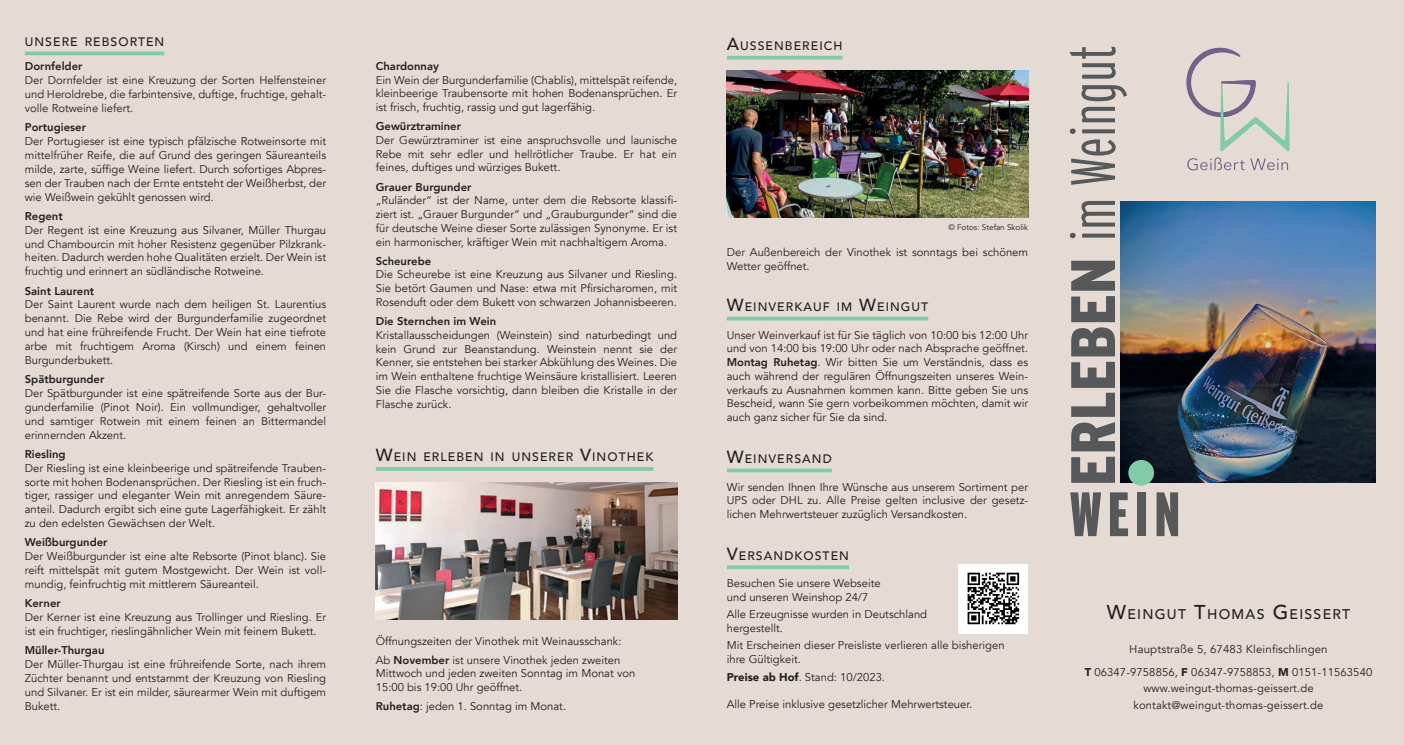
<style>
.page{position:relative;width:1404px;height:745px;background:#fff}
.page>*{position:absolute;margin:0;border:0;box-sizing:border-box;transform-origin:0 0}
.t1{font:300 extra-condensed 62.5px "Interstate";color:#57585a}
.t2{font:900 extra-condensed 62.5px "Interstate";color:#57585a}
.t3{font:500 14px "Avenir";letter-spacing:.09em;color:#231f20}
.t4{font:500 12.25px "Avenir";letter-spacing:.085em;color:#231f20}
.t5{font:11.25px/13.8px "Avenir";color:#231f20;text-align:justify}
.t6{font:800 11.25px "Avenir";color:#231f20}
.t7{font:8.12px "Avenir";color:#231f20}
.s1{font-size:17.5px}
.s2{font-weight:800}
.s3{font-weight:900}
.s4{font-weight:900;font-stretch:condensed}
.s5{font-size:20px}
</style>
<div class="page">
<div style="left:346px;top:0;width:350px;height:744px;background:#e5dbd4"></div>
<div style="left:696px;top:0;width:351px;height:744px;background:#e5dbd4"></div>
<div style="left:1047px;top:0;width:356px;height:744px;background:#e5dbd4"></div>
<img style="left:726px;top:71px;width:302px;height:147px">
<svg style="left:25px;top:51px;width:139px;height:4px"></svg>
<hr style="left:376px;top:467px;width:277px;height:3px;background:#81cba7">
<svg style="left:726px;top:316px;width:202px;height:4px"></svg>
<svg style="left:726px;top:468px;width:105px;height:4px"></svg>
<hr style="left:726px;top:565px;width:122px;height:3px;background:#81cba7">
<hr style="left:726px;top:56px;width:116px;height:3px;background:#81cba7">
<svg style="left:1185px;top:48px;width:104px;height:103px;background:#d4cfca"></svg>
<svg style="left:1187px;top:157px;width:57px;height:13px"></svg>
<svg style="left:1250px;top:158px;width:37px;height:12px"></svg>
<img style="left:1120px;top:201px;width:255px;height:281px">
<div style="left:1128px;top:459px;width:25px;height:26px;background:#81cba7;border-radius:50%"></div>
<div style="left:958px;top:563px;width:70px;height:70px;background:#fff"></div>
<svg style="left:967px;top:572px;width:51px;height:51px"></svg>
<img style="left:376px;top:482px;width:301px;height:137px">
<p class="t4" style="left:25px;top:31px;width:141px">UNSERE REBSORTEN</p>
<p class="t6" style="left:25px;top:58px;width:59px">Dornfelder</p>
<p class="t5" style="left:25px;top:74px;width:303px">Der Dornfelder ist eine Kreuzung der Sorten Helfensteiner und Heroldrebe, die farbintensive, duftige, fruchtige, gehalt&shy;volle Rotweine liefert.</p>
<p class="t6" style="left:25px;top:118px;width:63px">Portugieser</p>
<p class="t5" style="left:25px;top:134px;width:303px">Der Portugieser ist eine typisch pfälzische Rotweinsorte mit mittelfrüher Reife, die auf Grund des geringen Säureanteils milde, zarte, süffige Weine liefert. Durch sofortiges Abpres&shy;sen der Trauben nach der Ernte entsteht der Weißherbst, der wie Weißwein gekühlt genossen wird.</p>
<p class="t6" style="left:25px;top:207px;width:39px">Regent</p>
<p class="t5" style="left:25px;top:223px;width:303px">Der Regent ist eine Kreuzung aus Silvaner, Müller Thurgau und Chambourcin mit hoher Resistenz gegenüber Pilzkrank&shy;heiten. Dadurch werden hohe Qualitäten erzielt. Der Wein ist fruchtig und erinnert an südländische Rotweine.</p>
<p class="t6" style="left:25px;top:281px;width:71px">Saint Laurent</p>
<p class="t5" style="left:25px;top:297px;width:303px">Der Saint Laurent wurde nach dem heiligen St. Laurentius benannt. Die Rebe wird der Burgunderfamilie zugeordnet und hat eine frühreifende Frucht. Der Wein hat eine tiefrote arbe mit fruchtigem Aroma (Kirsch) und einem feinen Burgunderbukett.</p>
<p class="t6" style="left:25px;top:370px;width:81px">Spätburgunder</p>
<p class="t5" style="left:25px;top:386px;width:303px">Der Spätburgunder ist eine spätreifende Sorte aus der Bur&shy;gunderfamilie (Pinot Noir). Ein vollmundiger, gehaltvoller und samtiger Rotwein mit einem feinen an Bittermandel erinnernden Akzent.</p>
<p class="t6" style="left:25px;top:445px;width:42px">Riesling</p>
<p class="t5" style="left:25px;top:460px;width:303px">Der Riesling ist eine kleinbeerige und spätreifende Trauben&shy;sorte mit hohen Bodenansprüchen. Der Riesling ist ein fruch&shy;tiger, rassiger und eleganter Wein mit anregendem Säure&shy;anteil. Dadurch ergibt sich eine gute Lagerfähigkeit. Er zählt zu den edelsten Gewächsen der Welt.</p>
<p class="t6" style="left:25px;top:533px;width:84px">Weißburgunder</p>
<p class="t5" style="left:25px;top:549px;width:303px">Der Weißburgunder ist eine alte Rebsorte (Pinot blanc). Sie reift mittelspät mit gutem Mostgewicht. Der Wein ist voll&shy;mundig, feinfruchtig mit mittlerem Säureanteil.</p>
<p class="t6" style="left:25px;top:594px;width:38px">Kerner</p>
<p class="t5" style="left:25px;top:610px;width:303px">Der Kerner ist eine Kreuzung aus Trollinger und Riesling. Er ist ein fruchtiger, rieslingähnlicher Wein mit feinem Bukett.</p>
<p class="t6" style="left:25px;top:641px;width:81px">Müller-Thurgau</p>
<p class="t5" style="left:25px;top:657px;width:303px">Der Müller-Thurgau ist eine frühreifende Sorte, nach ihrem Züchter benannt und entstammt der Kreuzung von Riesling und Silvaner. Er ist ein milder, säurearmer Wein mit duftigem Bukett.</p>
<p class="t6" style="left:376px;top:57px;width:65px">Chardonnay</p>
<p class="t5" style="left:376px;top:73px;width:303px">Ein Wein der Burgunderfamilie (Chablis), mittelspät reifende, kleinbeerige Traubensorte mit hohen Bodenansprüchen. Er ist frisch, fruchtig, rassig und gut lagerfähig.</p>
<p class="t6" style="left:376px;top:117px;width:87px">Gewürztraminer</p>
<p class="t5" style="left:376px;top:133px;width:303px">Der Gewürztraminer ist eine anspruchsvolle und launische Rebe mit sehr edler und hellrötlicher Traube. Er hat ein feines, duftiges und würziges Bukett.</p>
<p class="t6" style="left:376px;top:178px;width:97px">Grauer Burgunder</p>
<p class="t5" style="left:376px;top:194px;width:303px">„Ruländer“ ist der Name, unter dem die Rebsorte klassifi&shy;ziert ist. „Grauer Burgunder“ und „Grauburgunder“ sind die für deutsche Weine dieser Sorte zulässigen Synonyme. Er ist ein harmonischer, kräftiger Wein mit nachhaltigem Aroma.</p>
<p class="t6" style="left:376px;top:252px;width:57px">Scheurebe</p>
<p class="t5" style="left:376px;top:268px;width:303px">Die Scheurebe ist eine Kreuzung aus Silvaner und Riesling.<br>Sie betört Gaumen und Nase: etwa mit Pfirsicharomen, mit Rosenduft oder dem Bukett von schwarzen Johannisbeeren.</p>
<p class="t6" style="left:376px;top:312px;width:122px">Die Sternchen im Wein</p>
<p class="t5" style="left:376px;top:328px;width:303px">Kristallausscheidungen (Weinstein) sind naturbedingt und kein Grund zur Beanstandung. Weinstein nennt sie der Kenner, sie entstehen bei starker Abkühlung des Weines. Die im Wein enthaltene fruchtige Weinsäure kristallisiert. Leeren Sie die Flasche vorsichtig, dann bleiben die Kristalle in der Flasche zurück.</p>
<p class="t4" style="left:376px;top:446px;width:279px"><span class="s1">W</span>EIN ERLEBEN IN UNSERER <span class="s1">V</span>INOTHEK</p>
<p class="t5" style="left:376px;top:631px;width:247px;line-height:19.1px">Öffnungszeiten der Vinothek mit Weinausschank:<br>Ab <span class="s2">November</span> ist unsere Vinothek jeden zweiten</p>
<p class="t5" style="left:376px;top:666px;width:261px">Mittwoch und jeden zweiten Sonntag im Monat von<br>15:00 bis 19:00 Uhr geöffnet.</p>
<p class="t5" style="left:376px;top:699px;width:192px"><span class="s2">Ruhetag</span>: jeden 1. Sonntag im Monat.</p>
<p class="t4" style="left:726px;top:35px;width:117px"><span class="s1">A</span>USSENBEREICH</p>
<p class="t7" style="left:948px;top:222px;width:81px">© Fotos: Stefan Skolik</p>
<p class="t5" style="left:726px;top:245px;width:303px">Der Außenbereich der Vinothek ist sonntags bei schönem<br>Wetter geöffnet.</p>
<p class="t4" style="left:726px;top:296px;width:203px"><span class="s1">W</span>EINVERKAUF IM <span class="s1">W</span>EINGUT</p>
<p class="t5" style="left:726px;top:328px;width:303px">Unser Weinverkauf ist für Sie täglich von 10:00 bis 12:00 Uhr und von 14:00 bis 19:00 Uhr oder nach Absprache geöffnet.<br><span class="s2">Montag Ruhetag</span>. Wir bitten Sie um Verständnis, dass es auch während der regulären Öffnungszeiten unseres Wein&shy;verkaufs zu Ausnahmen kommen kann. Bitte geben Sie uns Bescheid, wann Sie gern vorbeikommen möchten, damit wir auch ganz sicher für Sie da sind.</p>
<p class="t4" style="left:726px;top:448px;width:106px"><span class="s1">W</span>EINVERSAND</p>
<p class="t5" style="left:726px;top:479px;width:303px">Wir senden Ihnen Ihre Wünsche aus unserem Sortiment per UPS oder DHL zu. Alle Preise gelten inclusive der gesetz&shy;lichen Mehrwertsteuer zuzüglich Versandkosten.</p>
<p class="t4" style="left:726px;top:544px;width:124px"><span class="s1">V</span>ERSANDKOSTEN</p>
<p class="t5" style="left:726px;top:576px;width:155px">Besuchen Sie unsere Webseite und unseren Weinshop 24/7</p>
<p class="t5" style="left:726px;top:607px;width:202px">Alle Erzeugnisse wurden in Deutschland hergestellt.</p>
<p class="t5" style="left:726px;top:638px;width:279px">Mit Erscheinen dieser Preisliste verlieren alle bisherigen ihre Gültigkeit.</p>
<p class="t5" style="left:726px;top:669px;width:160px"><span class="s3">Preise ab Hof</span>. Stand: 10/2023.</p>
<p class="t5" style="left:726px;top:697px;width:247px">Alle Preise inklusive gesetzlicher Mehrwertsteuer.</p>
<h1 class="t1" style="left:1057px;top:485px;width:442px;rotate:-90deg"><span class="s4">erleben</span> im Weingut</h1>
<h1 class="t2" style="left:1069px;top:479px;width:112px">Wein</h1>
<p class="t3" style="left:1106px;top:601px;width:245px"><span class="s5">W</span>EINGUT <span class="s5">T</span>HOMAS <span class="s5">G</span> EISSERT</p>
<p class="t5" style="left:1084px;top:637px;width:289px;line-height:23.4px;text-align:center">Hauptstraße 5, 67483 Kleinfischlingen<br><span class="s3">T</span> 06347-9758856, <span class="s3">F</span> 06347-9758853, <span class="s3">M</span> 0151-11563540</p>
<p class="t5" style="left:1133px;top:680px;width:191px;line-height:16.2px;text-align:center">www.weingut-thomas-geissert.de kontakt@weingut-thomas-geissert.de</p>
</div>
